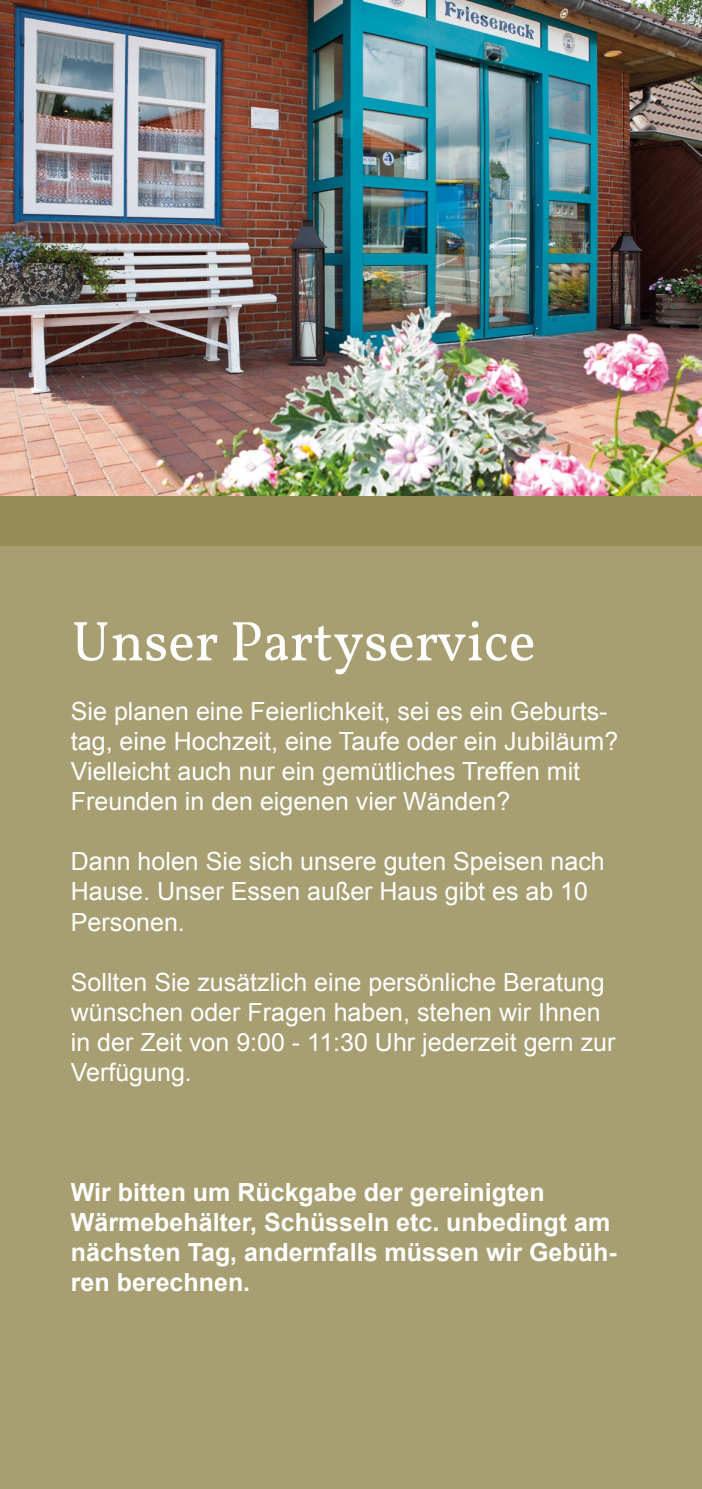
<style>
.page{position:relative;width:702px;height:1489px;background:#fff}
.page>*{position:absolute;margin:0;border:0;box-sizing:border-box;transform-origin:0 0}
.t1{font:56.25px "Vollkorn";color:#fff}
.t2{font:25px/30px "Arial";color:#fff}
.t3{font:700 25px/30px "Arial";color:#fff}
</style>
<div class="page">
<img style="left:0;top:0;width:702px;height:496px">
<div style="left:0;top:546px;width:702px;height:942px;background:#a79e71"></div>
<div style="left:0;top:496px;width:702px;height:50px;background:#978c58"></div>
<h1 class="t1" style="left:71px;top:607px;width:466px">Unser Partyservice</h1>
<p class="t2" style="left:71px;top:696px;width:549px">Sie planen eine Feierlichkeit, sei es ein Geburts&shy;tag, eine Hochzeit, eine Taufe oder ein Jubiläum?<br>Vielleicht auch nur ein gemütliches Treffen mit Freunden in den eigenen vier Wänden?</p>
<p class="t2" style="left:71px;top:846px;width:535px">Dann holen Sie sich unsere guten Speisen nach<br>Hause. Unser Essen außer Haus gibt es ab 10<br>Personen.</p>
<p class="t2" style="left:71px;top:966px;width:546px">Sollten Sie zusätzlich eine persönliche Beratung wünschen oder Fragen haben, stehen wir Ihnen in der Zeit von 9:00 - 11:30 Uhr jederzeit gern zur Verfügung.</p>
<p class="t3" style="left:71px;top:1177px;width:547px">Wir bitten um Rückgabe der gereinigten Wärmebehälter, Schüsseln etc. unbedingt am nächsten Tag, andernfalls müssen wir Gebüh&shy;ren berechnen.</p>
</div>
